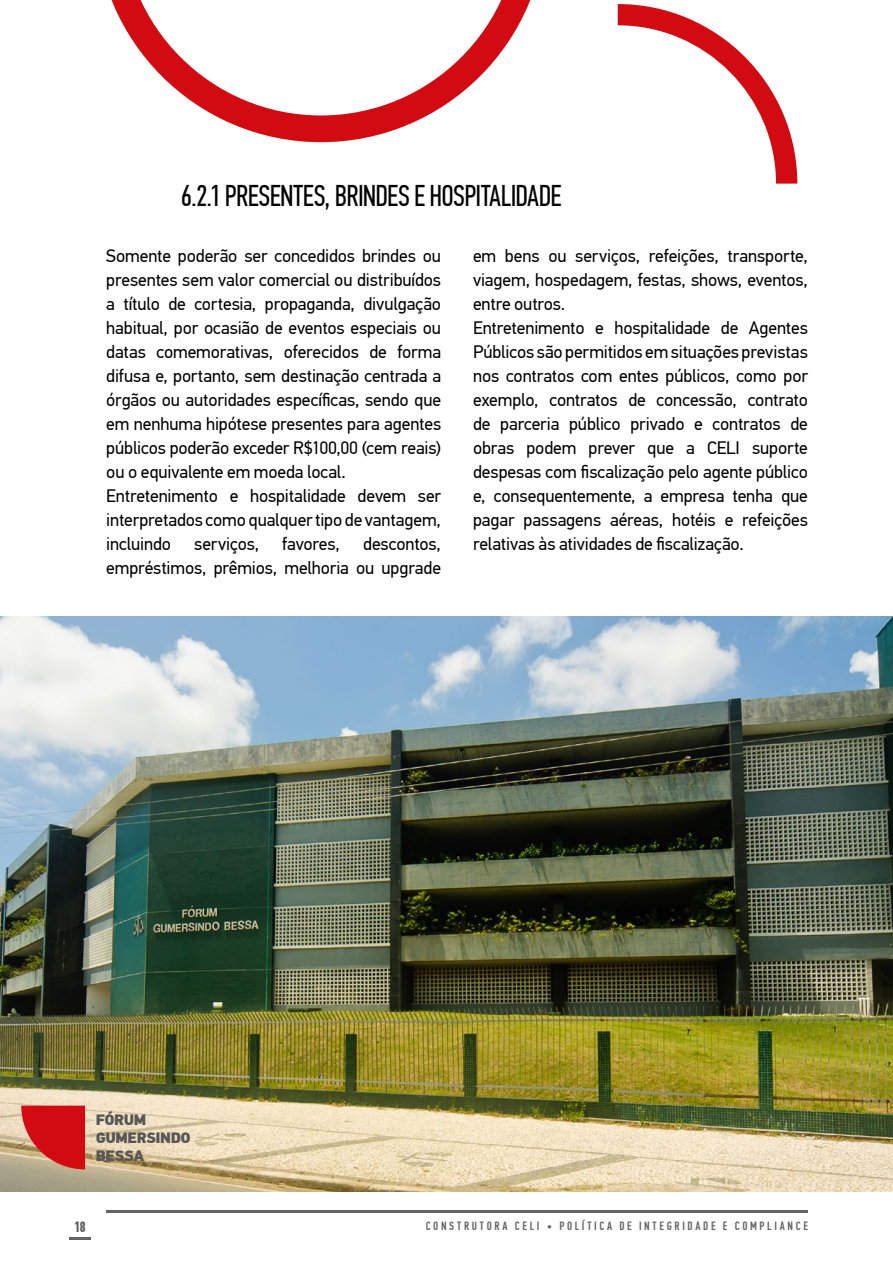
<style>
.page{position:relative;width:893px;height:1276px;background:#fff}
.page>*{position:absolute;margin:0;border:0;box-sizing:border-box;transform-origin:0 0}
.t1{font:30px "PF Din Text Comp Pro";letter-spacing:-.02em;color:#000}
.t2{font:18px/24px "PF Din Text Pro";letter-spacing:-.005em;color:#000}
.t3{font:900 15px/18px "PF Din Text Pro";letter-spacing:-.035em;color:#575756}
.t4{font:700 15px "PF Din Text Comp Pro";color:#646363}
.t5{font:500 12px "PF Din Text Comp Pro";letter-spacing:.225em;color:#646363}
</style>
<div class="page">
<hr style="left:106px;top:1210px;width:702px;height:2px;background:#646363">
<hr style="left:69px;top:1237px;width:21px;height:2px;background:#646363">
<svg style="left:111px;top:0;width:420px;height:142px"></svg>
<svg style="left:618px;top:4px;width:179px;height:180px"></svg>
<img style="left:0;top:617px;width:893px;height:574px">
<svg style="left:21px;top:1105px;width:64px;height:64px"></svg>
<h1 class="t1" style="left:181px;top:179px;width:382px">6.2.1 PRESENTES, BRINDES E HOSPITALIDADE</h1>
<p class="t2" style="left:106px;top:244px;width:336px">Somente poderão ser concedidos brindes ou presentes sem valor comercial ou distribuídos a título de cortesia, propaganda, divulgação habitual, por ocasião de eventos especiais ou datas comemorativas, oferecidos de forma difusa e, portanto, sem destinação centrada a órgãos ou autoridades específicas, sendo que em nenhuma hipótese presentes para agentes públicos poderão exceder R$100,00 (cem reais) ou o equivalente em moeda local.<br>Entretenimento e hospitalidade devem ser interpretados como qualquer tipo de vantagem, incluindo</p>
<p class="t2" style="left:473px;top:244px;width:336px">em bens ou serviços, refeições, transporte, viagem, hospedagem, festas, shows, eventos, entre outros.<br>Entretenimento e hospitalidade de Agentes Públicos são permitidos em situações previstas nos contratos com entes públicos, como por exemplo, contratos de concessão, contrato de parceria público privado e contratos de obras podem prever que a CELI suporte despesas com fiscalização pelo agente público e, consequentemente, a empresa tenha que pagar passagens aéreas, hotéis e refeições relativas às atividades de fiscalização.</p>
<p class="t2" style="left:194px;top:532px;width:67px">serviços,</p>
<p class="t2" style="left:282px;top:532px;width:59px">favores,</p>
<p class="t2" style="left:106px;top:532px;width:336px;text-align:right">descontos,<br>empréstimos, prêmios, melhoria ou upgrade</p>
<p class="t3" style="left:96px;top:1111px;width:97px">FÓRUM<br>GUMERSINDO<br>BESSA</p>
<p class="t4" style="left:74px;top:1217px;width:14px">18</p>
<p class="t5" style="left:426px;top:1218px;width:384px">CONSTRUTORA CELI • POLÍTICA DE INTEGRIDADE E COMPLIANCE</p>
</div>
